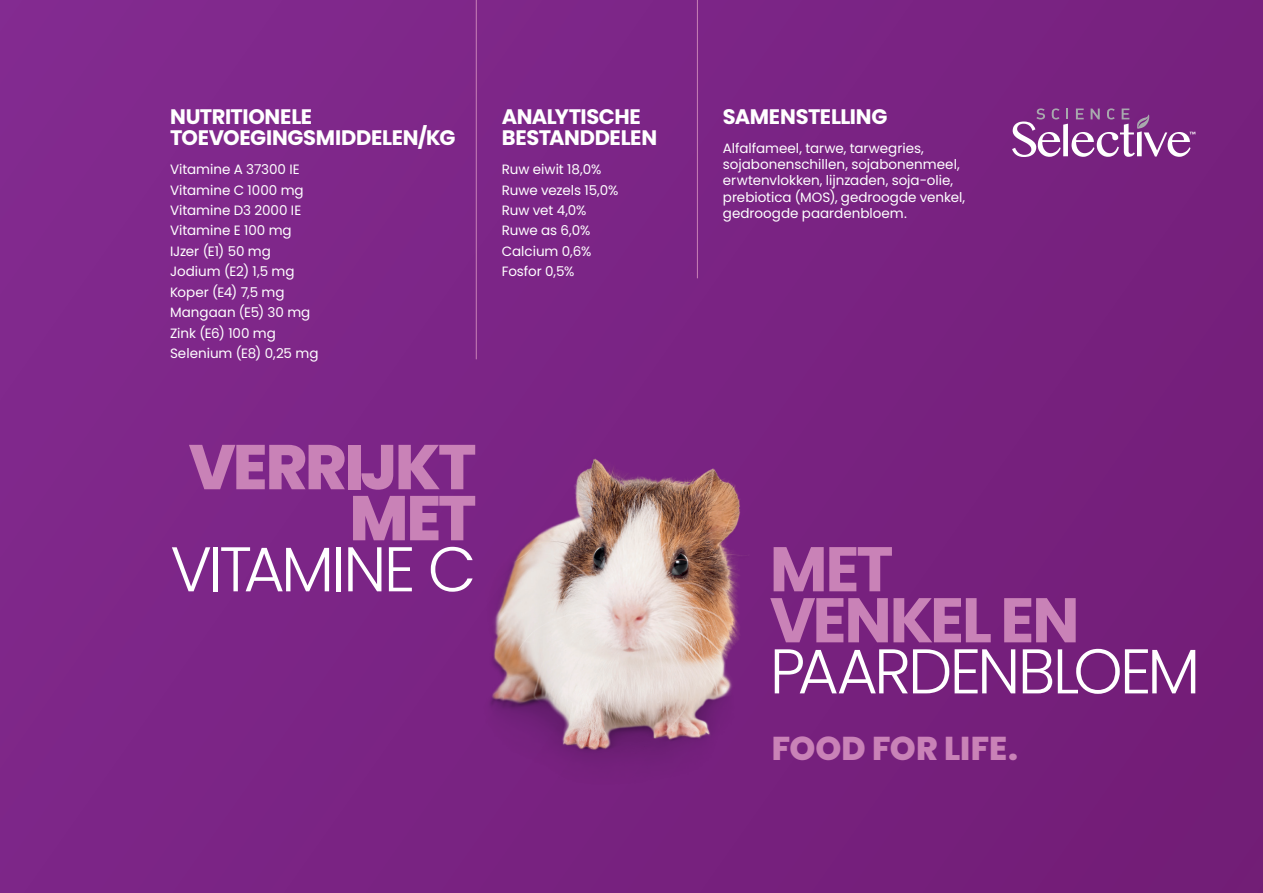
<style>
.page{position:relative;width:1263px;height:893px;background:#7a2484}
.page>*{position:absolute;margin:0;border:0;box-sizing:border-box;transform-origin:0 0}
.t1{font:300 63px "Poppins";letter-spacing:-.055em;color:#fff}
.t2{font:800 63px/51px "Poppins";letter-spacing:-.035em;color:#c982b7;text-align:right}
.t3{font:700 63px/51px "Poppins";letter-spacing:-.035em;color:#c982b7}
.t4{font:800 33px "Poppins";letter-spacing:-.005em;color:#c982b7}
.t5{font:700 21px/21px "Poppins";letter-spacing:-.015em;color:#fff}
.t6{font:13.5px/20.4px "Poppins";color:#fff}
</style>
<div class="page">
<hr style="left:476px;top:0;width:1px;height:359px;background:#c982b7">
<hr style="left:697px;top:0;width:1px;height:278px;background:#c982b7">
<img style="left:490px;top:458px;width:250px;height:304px">
<svg style="left:1012px;top:108px;width:183px;height:49px"></svg>
<h3 class="t5" style="left:170px;top:106px;width:287px">NUTRITIONELE<br>TOEVOEGINGSMIDDELEN/KG</h3>
<p class="t6" style="left:170px;top:159px;width:150px">Vitamine A 37300 IE<br>Vitamine C 1000 mg<br>Vitamine D3 2000 IE<br>Vitamine E 100 mg<br>IJzer (E1) 50 mg<br>Jodium (E2) 1,5 mg<br>Koper (E4) 7,5 mg<br>Mangaan (E5) 30 mg<br>Zink (E6) 100 mg<br>Selenium (E8) 0,25 mg</p>
<h3 class="t5" style="left:502px;top:106px;width:157px">ANALYTISCHE<br>BESTANDDELEN</h3>
<p class="t6" style="left:502px;top:159px;width:118px">Ruw eiwit 18,0%<br>Ruwe vezels 15,0%<br>Ruw vet 4,0%<br>Ruwe as 6,0%<br>Calcium 0,6%<br>Fosfor 0,5%</p>
<h1 class="t2" style="left:189px;top:442px;width:289px">VERRIJKT<br>MET</h1>
<h1 class="t1" style="left:170px;top:533px;width:307px">VITAMINE C</h1>
<h3 class="t5" style="left:723px;top:106px;width:166px">SAMENSTELLING</h3>
<p class="t6" style="left:723px;top:140px;width:244px;line-height:16.2px">Alfalfameel, tarwe, tarwegries, sojabonenschillen, sojabonenmeel, erwtenvlokken, lijnzaden, soja-olie, prebiotica (MOS), gedroogde venkel, gedroogde paardenbloem.</p>
<h1 class="t3" style="left:770px;top:544px;width:311px">MET<br>VENKEL EN</h1>
<h1 class="t1" style="left:770px;top:635px;width:432px">PAARDENBLOEM</h1>
<h2 class="t4" style="left:772px;top:729px;width:248px">FOOD FOR LIFE.</h2>
</div>
